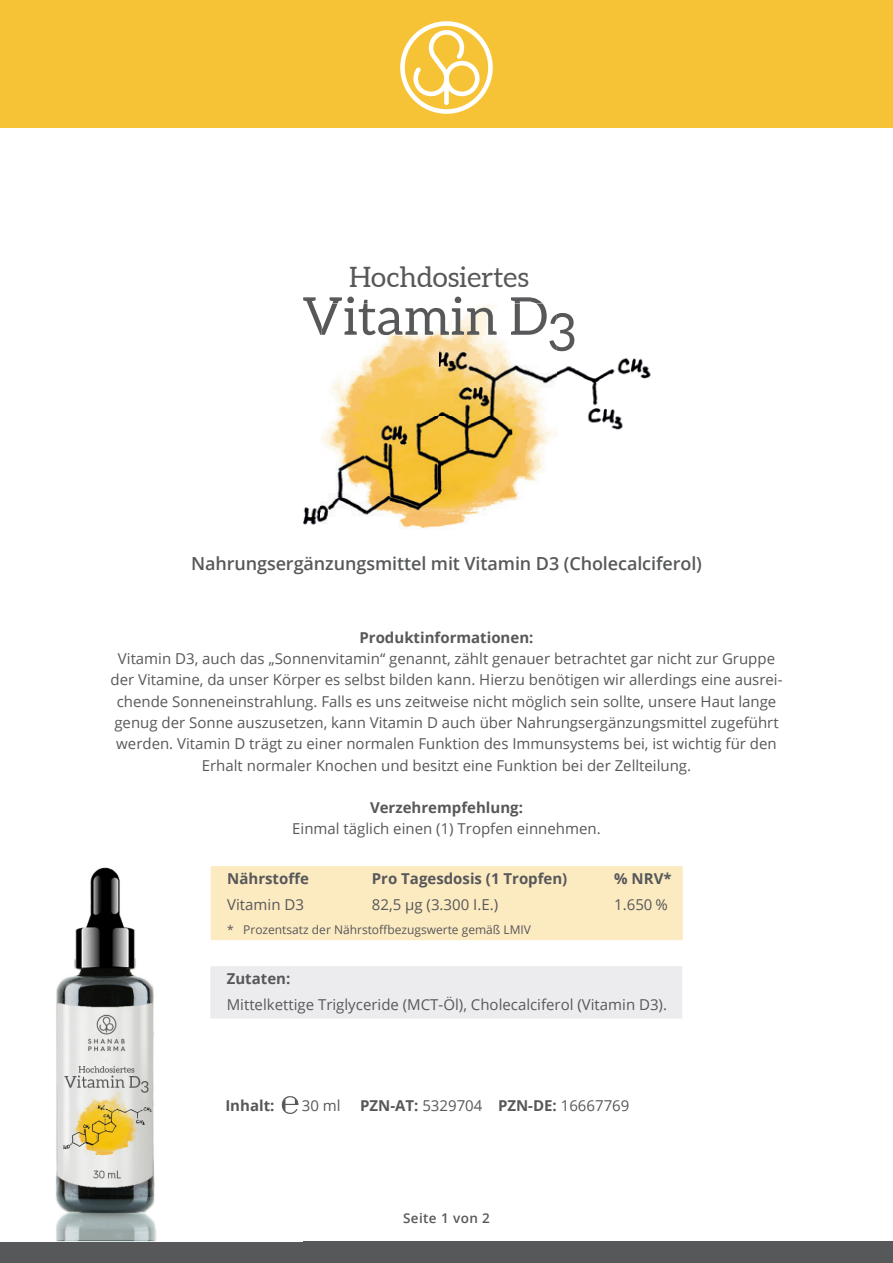
<style>
.page{position:relative;width:893px;height:1263px;background:#fff}
.page>*{position:absolute;margin:0;border:0;box-sizing:border-box;transform-origin:0 0}
.t1{font:28.05px "Aleo";color:#57585a}
.t2{font:600 18px "Open Sans";letter-spacing:-.005em;color:#57585a}
.t3{font:15px/21.3px "Open Sans";color:#57585a;text-align:center}
.t4{font:700 15px "Open Sans";color:#57585a}
.t5{font:600 13.5px "Open Sans";letter-spacing:.03em;color:#57585a}
.t6{font:12px "Open Sans";color:#57585a}
.s1{font-weight:700}
</style>
<div class="page">
<img style="left:557px;top:351px;width:94px;height:83px">
<img style="left:303px;top:439px;width:18px;height:86px">
<img style="left:321px;top:335px;width:118px;height:195px">
<img style="left:439px;top:335px;width:118px;height:195px">
<img style="left:303px;top:298px;width:239px;height:37px">
<img style="left:321px;top:303px;width:226px;height:32px">
<img style="left:549px;top:313px;width:25px;height:38px">
<div style="left:0;top:1242px;width:893px;height:21px;background:#57585a"></div>
<div style="left:0;top:0;width:893px;height:128px;background:#f7c336"></div>
<svg style="left:400px;top:21px;width:93px;height:93px"></svg>
<div style="left:444px;top:76px;width:5px;height:29px;background:#fff;border-radius:2px"></div>
<img style="left:55px;top:866px;width:248px;height:376px">
<svg style="left:282px;top:1096px;width:17px;height:18px"></svg>
<div style="left:210px;top:966px;width:472px;height:52px;background:#ececee"></div>
<div style="left:211px;top:866px;width:472px;height:74px;background:#fceac1"></div>
<h1 class="t1" style="left:349px;top:260px;width:182px">Hochdosiertes</h1>
<p class="t2" style="left:191px;top:551px;width:512px">Nahrungsergänzungsmittel mit Vitamin D3 (Cholecalciferol)</p>
<p class="t4" style="left:359px;top:627px;width:176px">Produktinformationen:</p>
<p class="t3" style="left:110px;top:648px;width:673px">Vitamin D3, auch das „Sonnenvitamin“ genannt, zählt genauer betrachtet gar nicht zur Gruppe der Vitamine, da unser Körper es selbst bilden kann. Hierzu benötigen wir allerdings eine ausrei&shy;chende Sonneneinstrahlung. Falls es uns zeitweise nicht möglich sein sollte, unsere Haut lange genug der Sonne auszusetzen, kann Vitamin D auch über Nahrungsergänzungsmittel zugeführt werden. Vitamin D trägt zu einer normalen Funktion des Immunsystems bei, ist wichtig für den Erhalt normaler Knochen und besitzt eine Funktion bei der Zellteilung.</p>
<p class="t4" style="left:370px;top:797px;width:154px">Verzehrempfehlung:</p>
<p class="t3" style="left:292px;top:818px;width:310px">Einmal täglich einen (1) Tropfen einnehmen.</p>
<p class="t4" style="left:227px;top:867px;width:83px">Nährstoffe</p>
<p class="t4" style="left:372px;top:867px;width:197px">Pro Tagesdosis (1 Tropfen)</p>
<p class="t4" style="left:614px;top:867px;width:59px">% NRV*</p>
<p class="t3" style="left:227px;top:894px;width:78px">Vitamin D3</p>
<p class="t3" style="left:372px;top:894px;width:128px">82,5 μg (3.300 I.E.)</p>
<p class="t3" style="left:614px;top:894px;width:55px">1.650 %</p>
<p class="t6" style="left:227px;top:921px;width:305px">* Prozentsatz der Nährstoffbezugswerte gemäß LMIV</p>
<p class="t4" style="left:227px;top:967px;width:65px">Zutaten:</p>
<p class="t3" style="left:227px;top:993px;width:442px">Mittelkettige Triglyceride (MCT-Öl), Cholecalciferol (Vitamin D3).</p>
<p class="t4" style="left:225px;top:1095px;width:51px">Inhalt:</p>
<p class="t3" style="left:302px;top:1094px;width:40px">30 ml</p>
<p class="t3" style="left:360px;top:1094px;width:271px"><span class="s1">PZN-AT:</span> 5329704 <span class="s1">PZN-DE:</span> 16667769</p>
<p class="t5" style="left:403px;top:1209px;width:88px">Seite 1 von 2</p>
</div>
